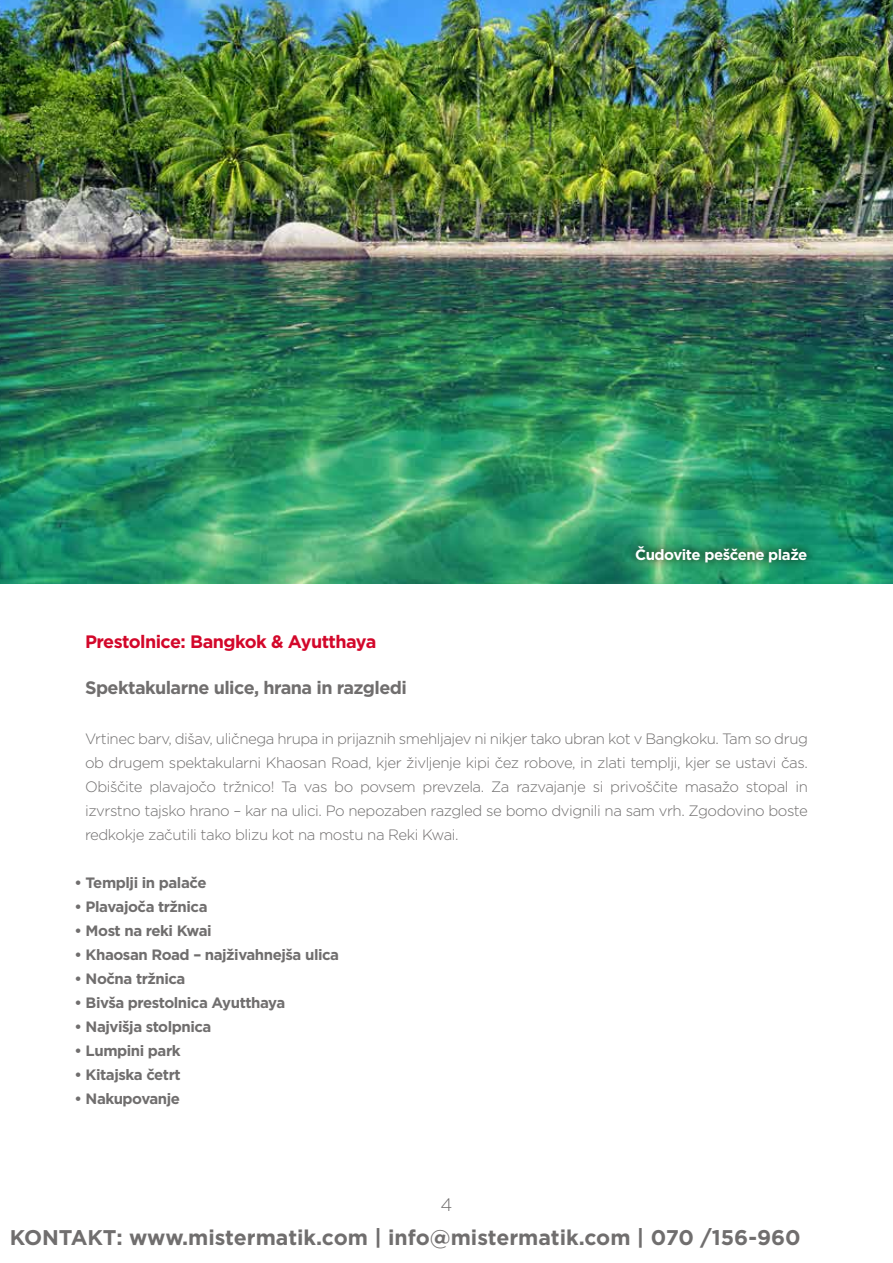
<style>
.page{position:relative;width:893px;height:1263px;background:#fff}
.page>*{position:absolute;margin:0;border:0;box-sizing:border-box;transform-origin:0 0}
.t1{font:700 21.3px "Gotham";color:#706e6e}
.t2{font:700 18px "Gotham";letter-spacing:-.03em;color:#706e6e}
.t3{font:700 18px "Gotham";letter-spacing:-.03em;color:#d3072a}
.t4{font:300 18px "Gotham";color:#706e6e}
.t5{font:300 15px/24px "Gotham";letter-spacing:-.03em;color:#706e6e;text-align:justify}
.t6{font:700 15px "Gotham";letter-spacing:-.03em;color:#706e6e}
.t7{font:700 15px "Gotham";letter-spacing:-.03em;color:#fff}
</style>
<div class="page">
<img style="left:0;top:0;width:893px;height:584px">
<img style="left:594px;top:533px;width:226px;height:51px">
<p class="t7" style="left:635px;top:545px;width:174px">Čudovite peščene plaže</p>
<p class="t3" style="left:85px;top:629px;width:293px">Prestolnice: Bangkok &amp; Ayutthaya</p>
<p class="t2" style="left:85px;top:676px;width:323px">Spektakularne ulice, hrana in razgledi</p>
<p class="t5" style="left:85px;top:726px;width:724px">Vrtinec barv, dišav, uličnega hrupa in prijaznih smehljajev ni nikjer tako ubran kot v Bangkoku. Tam so drug ob drugem spektakularni Khaosan Road, kjer življenje kipi čez robove, in zlati templji, kjer se ustavi čas.<br>Obiščite plavajočo tržnico! Ta vas bo povsem prevzela. Za razvajanje si privoščite masažo stopal in izvrstno tajsko hrano – kar na ulici. Po nepozaben razgled se bomo dvignili na sam vrh. Zgodovino boste redkokje začutili tako blizu kot na mostu na Reki Kwai.</p>
<p class="t6" style="left:75px;top:872px;width:134px">• Templji in palače</p>
<p class="t6" style="left:75px;top:896px;width:135px">• Plavajoča tržnica</p>
<p class="t6" style="left:75px;top:920px;width:139px">• Most na reki Kwai</p>
<p class="t6" style="left:75px;top:944px;width:266px">• Khaosan Road – najživahnejša ulica</p>
<p class="t6" style="left:75px;top:968px;width:112px">• Nočna tržnica</p>
<p class="t6" style="left:75px;top:992px;width:212px">• Bivša prestolnica Ayutthaya</p>
<p class="t6" style="left:75px;top:1016px;width:138px">• Najvišja stolpnica</p>
<p class="t6" style="left:75px;top:1040px;width:108px">• Lumpini park</p>
<p class="t6" style="left:75px;top:1064px;width:108px">• Kitajska četrt</p>
<p class="t6" style="left:75px;top:1088px;width:107px">• Nakupovanje</p>
<p class="t4" style="left:440px;top:1194px;width:13px">4</p>
<h1 class="t1" style="left:10px;top:1223px;width:792px">KONTAKT: www.mistermatik.com | info@mistermatik.com | 070 /156-960</h1>
</div>
